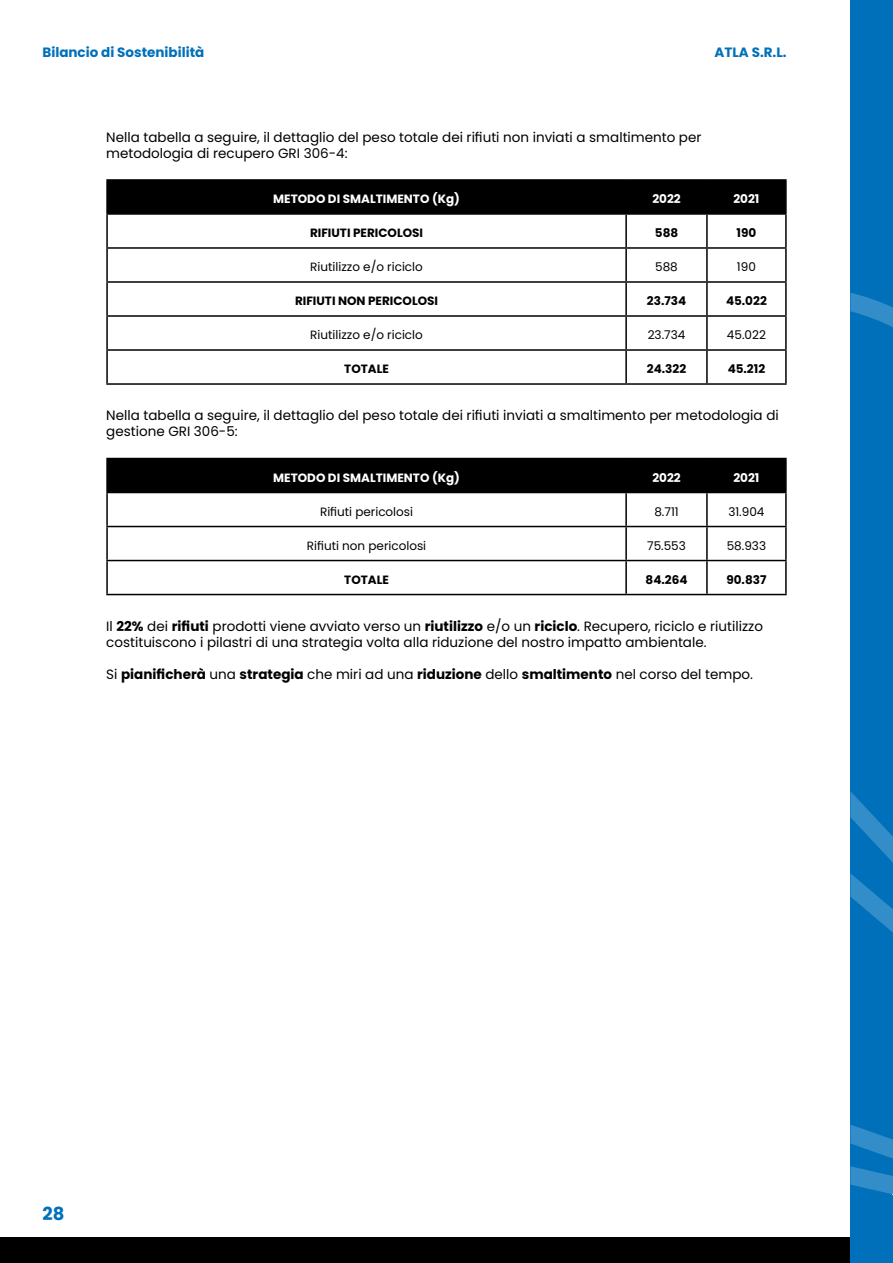
<style>
.page{position:relative;width:893px;height:1263px;background:#fff}
.page>*{position:absolute;margin:0;border:0;box-sizing:border-box;transform-origin:0 0}
.t1{font:700 18px "Poppins";color:#0070ba}
.t2{font:13.5px/16.2px "Poppins";color:#000}
.t3{font:700 13.5px "Poppins";color:#000}
.t4{font:700 13.5px "Poppins";color:#0070ba}
.t5{font:12px "Poppins";color:#000}
.t6{font:700 12px "Poppins";color:#000}
.t7{font:700 12px "Poppins";color:#fff}
.s1{font-weight:700}
.s2{font-weight:400}
</style>
<div class="page">
<div style="left:108px;top:181px;width:677px;height:32px;background:#000"></div>
<hr style="left:106px;top:179px;width:520px;height:2px;background:#000">
<hr style="left:106px;top:181px;width:2px;height:32px;background:#000">
<hr style="left:626px;top:179px;width:81px;height:2px;background:#000">
<hr style="left:625px;top:181px;width:2px;height:32px;background:#000">
<hr style="left:707px;top:179px;width:80px;height:2px;background:#000">
<hr style="left:706px;top:181px;width:2px;height:32px;background:#000">
<hr style="left:785px;top:181px;width:2px;height:32px;background:#000">
<hr style="left:106px;top:213px;width:520px;height:2px;background:#000">
<hr style="left:106px;top:215px;width:2px;height:32px;background:#000">
<hr style="left:626px;top:213px;width:81px;height:2px;background:#000">
<hr style="left:625px;top:215px;width:2px;height:32px;background:#000">
<hr style="left:707px;top:213px;width:80px;height:2px;background:#000">
<hr style="left:706px;top:215px;width:2px;height:32px;background:#000">
<hr style="left:785px;top:215px;width:2px;height:32px;background:#000">
<hr style="left:106px;top:247px;width:520px;height:2px;background:#000">
<hr style="left:106px;top:249px;width:2px;height:32px;background:#000">
<hr style="left:626px;top:247px;width:81px;height:2px;background:#000">
<hr style="left:625px;top:249px;width:2px;height:32px;background:#000">
<hr style="left:707px;top:247px;width:80px;height:2px;background:#000">
<hr style="left:706px;top:249px;width:2px;height:32px;background:#000">
<hr style="left:785px;top:249px;width:2px;height:32px;background:#000">
<hr style="left:106px;top:281px;width:520px;height:2px;background:#000">
<hr style="left:106px;top:283px;width:2px;height:32px;background:#000">
<hr style="left:626px;top:281px;width:81px;height:2px;background:#000">
<hr style="left:625px;top:283px;width:2px;height:32px;background:#000">
<hr style="left:707px;top:281px;width:80px;height:2px;background:#000">
<hr style="left:706px;top:283px;width:2px;height:32px;background:#000">
<hr style="left:785px;top:283px;width:2px;height:32px;background:#000">
<hr style="left:106px;top:315px;width:520px;height:2px;background:#000">
<hr style="left:106px;top:317px;width:2px;height:32px;background:#000">
<hr style="left:626px;top:315px;width:81px;height:2px;background:#000">
<hr style="left:625px;top:317px;width:2px;height:32px;background:#000">
<hr style="left:707px;top:315px;width:80px;height:2px;background:#000">
<hr style="left:706px;top:317px;width:2px;height:32px;background:#000">
<hr style="left:785px;top:317px;width:2px;height:32px;background:#000">
<hr style="left:106px;top:349px;width:520px;height:2px;background:#000">
<hr style="left:106px;top:351px;width:2px;height:32px;background:#000">
<hr style="left:626px;top:349px;width:81px;height:2px;background:#000">
<hr style="left:625px;top:351px;width:2px;height:32px;background:#000">
<hr style="left:707px;top:349px;width:80px;height:2px;background:#000">
<hr style="left:706px;top:351px;width:2px;height:32px;background:#000">
<hr style="left:785px;top:351px;width:2px;height:32px;background:#000">
<hr style="left:106px;top:383px;width:520px;height:2px;background:#000">
<hr style="left:626px;top:383px;width:81px;height:2px;background:#000">
<hr style="left:707px;top:383px;width:80px;height:2px;background:#000">
<div style="left:108px;top:459px;width:677px;height:33px;background:#000"></div>
<svg style="left:108px;top:493px;width:677px;height:101px"></svg>
<hr style="left:106px;top:458px;width:520px;height:1px;background:#000">
<hr style="left:106px;top:459px;width:2px;height:33px;background:#000">
<hr style="left:626px;top:458px;width:81px;height:1px;background:#000">
<hr style="left:625px;top:459px;width:2px;height:33px;background:#000">
<hr style="left:707px;top:458px;width:80px;height:1px;background:#000">
<hr style="left:706px;top:459px;width:2px;height:33px;background:#000">
<hr style="left:785px;top:459px;width:2px;height:33px;background:#000">
<hr style="left:106px;top:492px;width:520px;height:1px;background:#000">
<hr style="left:106px;top:493px;width:2px;height:33px;background:#000">
<hr style="left:626px;top:492px;width:81px;height:1px;background:#000">
<hr style="left:625px;top:493px;width:2px;height:33px;background:#000">
<hr style="left:707px;top:492px;width:80px;height:1px;background:#000">
<hr style="left:706px;top:493px;width:2px;height:33px;background:#000">
<hr style="left:785px;top:493px;width:2px;height:33px;background:#000">
<hr style="left:106px;top:526px;width:520px;height:1px;background:#000">
<hr style="left:106px;top:527px;width:2px;height:33px;background:#000">
<hr style="left:626px;top:526px;width:81px;height:1px;background:#000">
<hr style="left:625px;top:527px;width:2px;height:33px;background:#000">
<hr style="left:707px;top:526px;width:80px;height:1px;background:#000">
<hr style="left:706px;top:527px;width:2px;height:33px;background:#000">
<hr style="left:785px;top:527px;width:2px;height:33px;background:#000">
<hr style="left:106px;top:560px;width:520px;height:1px;background:#000">
<hr style="left:106px;top:561px;width:2px;height:33px;background:#000">
<hr style="left:626px;top:560px;width:81px;height:1px;background:#000">
<hr style="left:625px;top:561px;width:2px;height:33px;background:#000">
<hr style="left:707px;top:560px;width:80px;height:1px;background:#000">
<hr style="left:706px;top:561px;width:2px;height:33px;background:#000">
<hr style="left:785px;top:561px;width:2px;height:33px;background:#000">
<hr style="left:106px;top:594px;width:520px;height:1px;background:#000">
<hr style="left:626px;top:594px;width:81px;height:1px;background:#000">
<hr style="left:707px;top:594px;width:80px;height:1px;background:#000">
<div style="left:0;top:1237px;width:893px;height:26px;background:#000"></div>
<div style="left:850px;top:0;width:43px;height:1263px;background:#0070ba"></div>
<svg style="left:850px;top:293px;width:43px;height:34px"></svg>
<svg style="left:850px;top:791px;width:43px;height:72px"></svg>
<svg style="left:850px;top:873px;width:43px;height:60px"></svg>
<svg style="left:850px;top:1125px;width:43px;height:33px"></svg>
<svg style="left:850px;top:1166px;width:43px;height:28px"></svg>
<p class="t4" style="left:43px;top:44px;width:163px">Bilancio di Sostenibilità</p>
<p class="t4" style="left:714px;top:44px;width:74px">ATLA S.R.L.</p>
<p class="t2" style="left:106px;top:129px;width:597px">Nella tabella a seguire, il dettaglio del peso totale dei rifiuti non inviati a smaltimento per metodologia di recupero GRI 306-4:</p>
<p class="t7" style="left:273px;top:192px;width:188px">METODO DI SMALTIMENTO (Kg)</p>
<p class="t7" style="left:652px;top:192px;width:30px">2022</p>
<p class="t7" style="left:733px;top:192px;width:28px">2021</p>
<p class="t6" style="left:310px;top:226px;width:115px">RIFIUTI PERICOLOSI</p>
<p class="t6" style="left:655px;top:226px;width:25px">588</p>
<p class="t6" style="left:737px;top:226px;width:21px">190</p>
<p class="t5" style="left:310px;top:260px;width:114px">Riutilizzo e/o riciclo</p>
<p class="t5" style="left:655px;top:260px;width:24px">588</p>
<p class="t5" style="left:737px;top:260px;width:20px">190</p>
<p class="t6" style="left:295px;top:294px;width:145px">RIFIUTI NON PERICOLOSI</p>
<p class="t6" style="left:647px;top:294px;width:41px">23.734</p>
<p class="t6" style="left:726px;top:294px;width:42px">45.022</p>
<p class="t5" style="left:310px;top:328px;width:114px">Riutilizzo e/o riciclo</p>
<p class="t5" style="left:648px;top:328px;width:39px">23.734</p>
<p class="t5" style="left:727px;top:328px;width:40px">45.022</p>
<p class="t6" style="left:344px;top:362px;width:46px">TOTALE</p>
<p class="t6" style="left:647px;top:362px;width:41px">24.322</p>
<p class="t6" style="left:728px;top:362px;width:39px">45.212</p>
<p class="t2" style="left:106px;top:407px;width:674px">Nella tabella a seguire, il dettaglio del peso totale dei rifiuti inviati a smaltimento per metodologia di gestione GRI 306-5:</p>
<p class="t7" style="left:273px;top:471px;width:188px">METODO DI SMALTIMENTO (Kg)</p>
<p class="t7" style="left:652px;top:471px;width:30px">2022</p>
<p class="t7" style="left:733px;top:471px;width:28px">2021</p>
<p class="t5" style="left:320px;top:505px;width:95px">Rifiuti pericolosi</p>
<p class="t5" style="left:654px;top:505px;width:26px">8.711</p>
<p class="t5" style="left:728px;top:505px;width:38px">31.904</p>
<p class="t5" style="left:307px;top:539px;width:121px">Rifiuti non pericolosi</p>
<p class="t5" style="left:647px;top:539px;width:40px">75.553</p>
<p class="t5" style="left:727px;top:539px;width:41px">58.933</p>
<p class="t6" style="left:344px;top:573px;width:46px">TOTALE</p>
<p class="t6" style="left:646px;top:573px;width:43px">84.264</p>
<p class="t6" style="left:726px;top:573px;width:42px">90.837</p>
<p class="t2" style="left:106px;top:618px;width:658px">Il <span class="s1">22%</span> dei <span class="s1">rifiuti</span> prodotti viene avviato verso un <span class="s1">riutilizzo</span> e/o un <span class="s1">riciclo</span>. Recupero, riciclo e riutilizzo costituiscono i pilastri di una strategia volta alla riduzione del nostro impatto ambientale.</p>
<p class="t3" style="left:106px;top:667px;width:648px"><span class="s2">Si</span> pianificherà <span class="s2">una</span> strategia <span class="s2">che miri ad una</span> riduzione <span class="s2">dello</span> smaltimento <span class="s2">nel corso del tempo.</span></p>
<h1 class="t1" style="left:43px;top:1204px;width:23px">28</h1>
</div>
